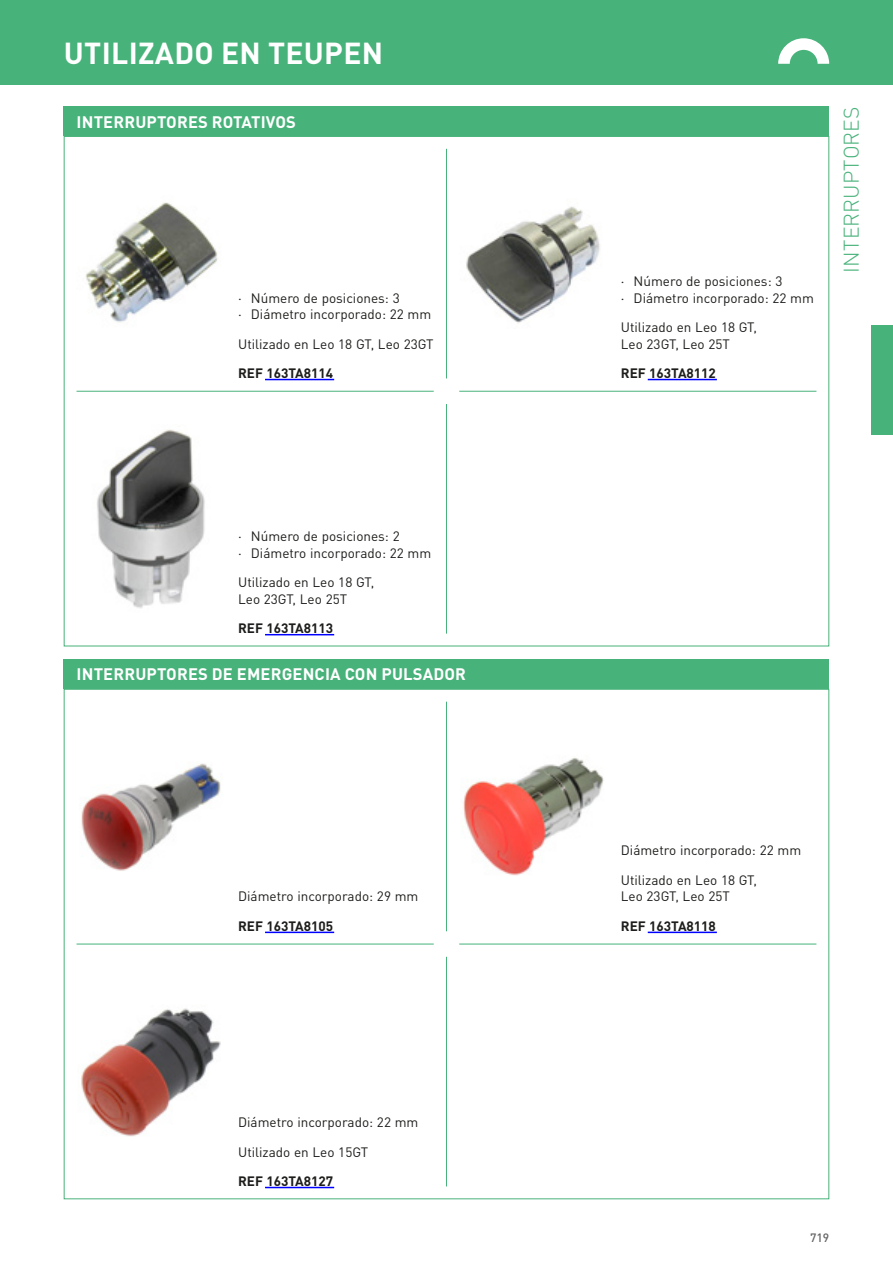
<style>
.page{position:relative;width:893px;height:1263px;background:#fff}
.page>*{position:absolute;margin:0;border:0;box-sizing:border-box;transform-origin:0 0}
.t1{font:700 30px "TVH Pro";letter-spacing:.01em;color:#fff}
.t2{font:300 21px "TVH Pro";letter-spacing:.01em;color:#47b27a}
._1_product_title{font:700 16.5px "TVH Pro";letter-spacing:.01em;color:#fff}
._5_used_on{font:13.5px/16.5px "TVH Pro";color:#1d1d1b}
._6_bullets_level_1{font:13.5px "TVH Pro";color:#1d1d1b}
._7_REFs{font:700 13.5px "TVH Pro";color:#1d1d1b}
._5_text{font:13.5px "TVH Pro";color:#1d1d1b}
.t3{font:500 12px "TVH Pro";color:#646363}
</style>
<div class="page">
<div style="left:64px;top:136px;width:765px;height:510px;background:#fff;border:1px solid #47b27a"></div>
<div style="left:64px;top:689px;width:765px;height:510px;background:#fff;border:1px solid #47b27a"></div>
<div style="left:0;top:0;width:893px;height:85px;background:#47b27a"></div>
<div style="left:872px;top:325px;width:21px;height:109px;background:#47b27a"></div>
<svg style="left:778px;top:38px;width:51px;height:26px"></svg>
<hr style="left:446px;top:149px;width:1px;height:229px;background:#47b27a">
<hr style="left:446px;top:404px;width:1px;height:230px;background:#47b27a">
<hr style="left:77px;top:391px;width:357px;height:1px;background:#47b27a">
<hr style="left:459px;top:391px;width:357px;height:1px;background:#47b27a">
<hr style="left:446px;top:957px;width:1px;height:229px;background:#47b27a">
<hr style="left:77px;top:944px;width:357px;height:1px;background:#47b27a">
<hr style="left:459px;top:944px;width:357px;height:1px;background:#47b27a">
<hr style="left:446px;top:702px;width:1px;height:229px;background:#47b27a">
<div style="left:64px;top:106px;width:765px;height:30px;background:#47b27a"></div>
<img style="left:85px;top:202px;width:133px;height:120px">
<img style="left:466px;top:206px;width:134px;height:118px">
<img style="left:97px;top:429px;width:108px;height:179px">
<div style="left:64px;top:659px;width:765px;height:30px;background:#47b27a"></div>
<img style="left:81px;top:761px;width:140px;height:110px">
<img style="left:463px;top:757px;width:141px;height:119px">
<img style="left:81px;top:1008px;width:140px;height:129px">
<hr style="left:265px;top:379px;width:69px;height:1px;background:#00f">
<hr style="left:648px;top:379px;width:69px;height:1px;background:#00f">
<hr style="left:265px;top:634px;width:69px;height:1px;background:#00f">
<hr style="left:648px;top:932px;width:69px;height:1px;background:#00f">
<hr style="left:265px;top:932px;width:69px;height:1px;background:#00f">
<hr style="left:265px;top:1187px;width:69px;height:1px;background:#00f">
<h1 class="t1" style="left:64px;top:28px;width:321px">UTILIZADO EN TEUPEN</h1>
<p class="_1_product_title" style="left:77px;top:108px;width:39px">INTERRUP</p>
<p class="_1_product_title" style="left:157px;top:108px;width:21px">TORES</p>
<p class="_1_product_title" style="left:212px;top:108px;width:74px">ROTATIVOS</p>
<p class="_6_bullets_level_1" style="left:238px;top:287px;width:163px">• Número de posiciones: 3</p>
<p class="_6_bullets_level_1" style="left:238px;top:304px;width:195px">• Diámetro incorporado: 22 mm</p>
<p class="_5_used_on" style="left:238px;top:334px;width:197px">Utilizado en Leo 18 GT, Leo 23GT</p>
<p class="_7_REFs" style="left:238px;top:362px;width:97px">REF 163TA8114</p>
<p class="_6_bullets_level_1" style="left:238px;top:526px;width:163px">• Número de posiciones: 2</p>
<p class="_6_bullets_level_1" style="left:238px;top:542px;width:195px">• Diámetro incorporado: 22 mm</p>
<p class="_5_used_on" style="left:238px;top:573px;width:138px">Utilizado en Leo 18 GT,<br>Leo 23GT, Leo 25T</p>
<p class="_7_REFs" style="left:238px;top:617px;width:97px">REF 163TA8113</p>
<p class="_1_product_title" style="left:77px;top:661px;width:39px">INTERRUP</p>
<p class="_1_product_title" style="left:157px;top:661px;width:21px">TORES</p>
<p class="_1_product_title" style="left:212px;top:661px;width:37px">DE EMER</p>
<p class="_1_product_title" style="left:282px;top:661px;width:111px">GENCIA CON PULS</p>
<p class="_1_product_title" style="left:423px;top:661px;width:22px">ADOR</p>
<p class="_5_text" style="left:238px;top:886px;width:182px">Diámetro incorporado: 29 mm</p>
<p class="_7_REFs" style="left:238px;top:915px;width:97px">REF 163TA8105</p>
<p class="_5_text" style="left:238px;top:1111px;width:182px">Diámetro incorporado: 22 mm</p>
<p class="_5_used_on" style="left:238px;top:1142px;width:132px">Utilizado en Leo 15GT</p>
<p class="_7_REFs" style="left:238px;top:1170px;width:97px">RE F 163TA8127</p>
<p class="_6_bullets_level_1" style="left:621px;top:271px;width:163px">• Número de posiciones: 3</p>
<p class="_6_bullets_level_1" style="left:621px;top:287px;width:195px">• Diámetro incorporado: 22 mm</p>
<p class="_5_used_on" style="left:621px;top:318px;width:138px">Utilizado en Leo 18 GT,<br>Leo 23GT, Leo 25T</p>
<p class="_7_REFs" style="left:621px;top:362px;width:97px">REF 163TA8112</p>
<h2 class="t2" style="left:835px;top:273px;width:168px;rotate:-90deg">Interruptores</h2>
<p class="_5_text" style="left:621px;top:840px;width:182px">Diámetro incorporado: 22 mm</p>
<p class="_5_used_on" style="left:621px;top:870px;width:138px">Utilizado en Leo 18 GT,<br>Leo 23GT, Leo 25T</p>
<p class="_7_REFs" style="left:621px;top:915px;width:97px">REF 163TA8118</p>
<p class="t3" style="left:810px;top:1228px;width:21px">719</p>
</div>
